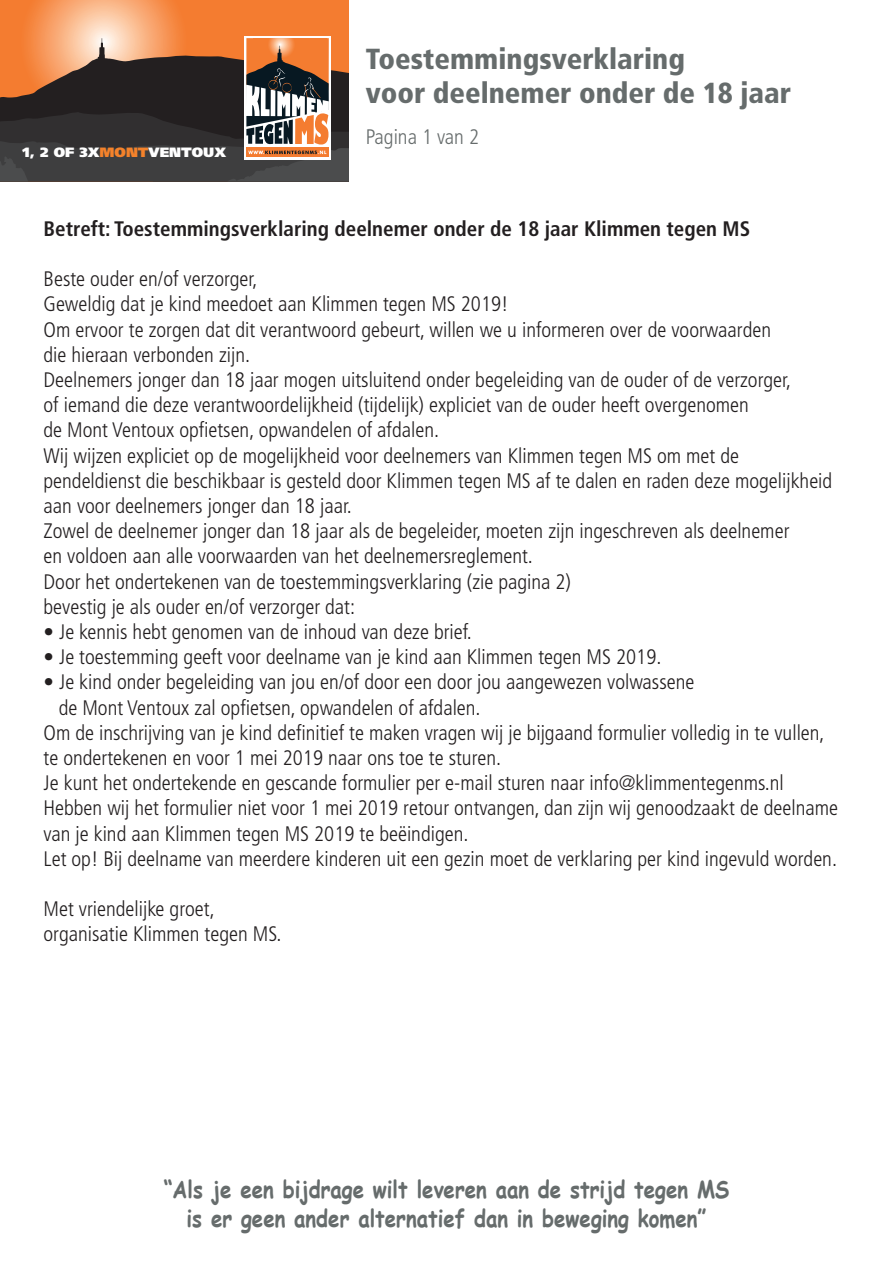
<style>
.page{position:relative;width:893px;height:1263px;background:#fff}
.page>*{position:absolute;margin:0;border:0;box-sizing:border-box;transform-origin:0 0}
.t1{font:900 condensed 28.95px/34.8px "Frutiger LT Std";color:#666c6c}
.t2{font:700 24px/28.5px "Comic Sans MS";color:#666c6c;text-align:center;scale:.85 1}
.t3{font:300 condensed 21px/25.2px "Frutiger LT Std";color:#231f20}
.t4{font:700 condensed 21px "Frutiger LT Std";color:#231f20}
.t5{font:300 condensed 21px "Frutiger LT Std";color:#666c6c}
.t6{font:900 13.5px "Frutiger LT Std";color:#fff;scale:1.04 1}
.s1{color:#f4822b}
</style>
<div class="page">
<div style="left:0;top:0;width:349px;height:181px;background:#f47c30"></div>
<svg style="left:27px;top:0;width:153px;height:38px;background:#f8ac7a"></svg>
<svg style="left:0;top:38px;width:349px;height:144px;background:#685042"></svg>
<p class="t6" style="left:23px;top:144px;width:197px">1, 2 OF 3X<span class="s1">MONT</span>VENTOUX</p>
<h1 class="t1" style="left:366px;top:41px;width:427px">Toestemmingsverklaring<br>voor deelnemer onder de 18 jaar</h1>
<p class="t5" style="left:366px;top:125px;width:115px">Pagina 1 van 2</p>
<p class="t4" style="left:44px;top:216px;width:708px">Betreft: Toestemmingsverklaring deelnemer onder de 18 jaar Klimmen tegen MS</p>
<p class="t3" style="left:44px;top:267px;width:790px">Beste ouder en/of verzorger,<br>Geweldig dat je kind meedoet aan Klimmen tegen MS 2019!<br>Om ervoor te zorgen dat dit verantwoord gebeurt, willen we u informeren over de voorwaarden<br>die hieraan verbonden zijn.<br>Deelnemers jonger dan 18 jaar mogen uitsluitend onder begeleiding van de ouder of de verzorger,<br>of iemand die deze verantwoordelijkheid (tijdelijk) expliciet van de ouder heeft overgenomen<br>de Mont Ventoux opfietsen, opwandelen of afdalen.<br>Wij wijzen expliciet op de mogelijkheid voor deelnemers van Klimmen tegen MS om met de pendeldienst die beschikbaar is gesteld door Klimmen tegen MS af te dalen en raden deze mogelijkheid aan voor deelnemers jonger dan 18 jaar.<br>Zowel de deelnemer jonger dan 18 jaar als de begeleider, moeten zijn ingeschreven als deelnemer<br>en voldoen aan alle voorwaarden van het deelnemersreglement.<br>Door het ondertekenen van de toestemmingsverklaring (zie pagina 2)<br>bevestig je als ouder en/of verzorger dat:</p>
<p class="t3" style="left:44px;top:619px;width:430px">• Je kennis hebt genomen van de inhoud van deze brief.</p>
<p class="t3" style="left:44px;top:645px;width:619px">• Je toestemming geeft voor deelname van je kind aan Klimmen tegen MS 2019.</p>
<p class="t3" style="left:44px;top:670px;width:652px">• Je kind onder begeleiding van jou en/of door een door jou aangewezen volwassene</p>
<p class="t3" style="left:59px;top:695px;width:423px">de Mont Ventoux zal opfietsen, opwandelen of afdalen.</p>
<p class="t3" style="left:44px;top:720px;width:783px">Om de inschrijving van je kind definitief te maken vragen wij je bijgaand formulier volledig in te vullen,</p>
<p class="t3" style="left:44px;top:745px;width:459px">te ondertekenen en voor 1 mei 2019 naar ons toe te sturen.</p>
<p class="t3" style="left:44px;top:771px;width:742px">Je kunt het ondertekende en gescande formulier per e-mail sturen naar info@klimmentegenms.nl</p>
<p class="t3" style="left:44px;top:796px;width:796px">Hebben wij het formulier niet voor 1 mei 2019 retour ontvangen, dan zijn wij genoodzaakt de deelname</p>
<p class="t3" style="left:44px;top:821px;width:426px">van je kind aan Klimmen tegen MS 2019 te beëindigen.</p>
<p class="t3" style="left:44px;top:846px;width:795px">Let op! Bij deelname van meerdere kinderen uit een gezin moet de verklaring per kind ingevuld worden.</p>
<p class="t3" style="left:44px;top:897px;width:240px">Met vriendelijke groet, organisatie Klimmen tegen MS.</p>
<p class="t2" style="left:164px;top:1174px;width:667px">“Als je een bijdrage wilt leveren aan de strijd tegen MS is er geen ander alternatief dan in beweging komen”</p>
</div>
